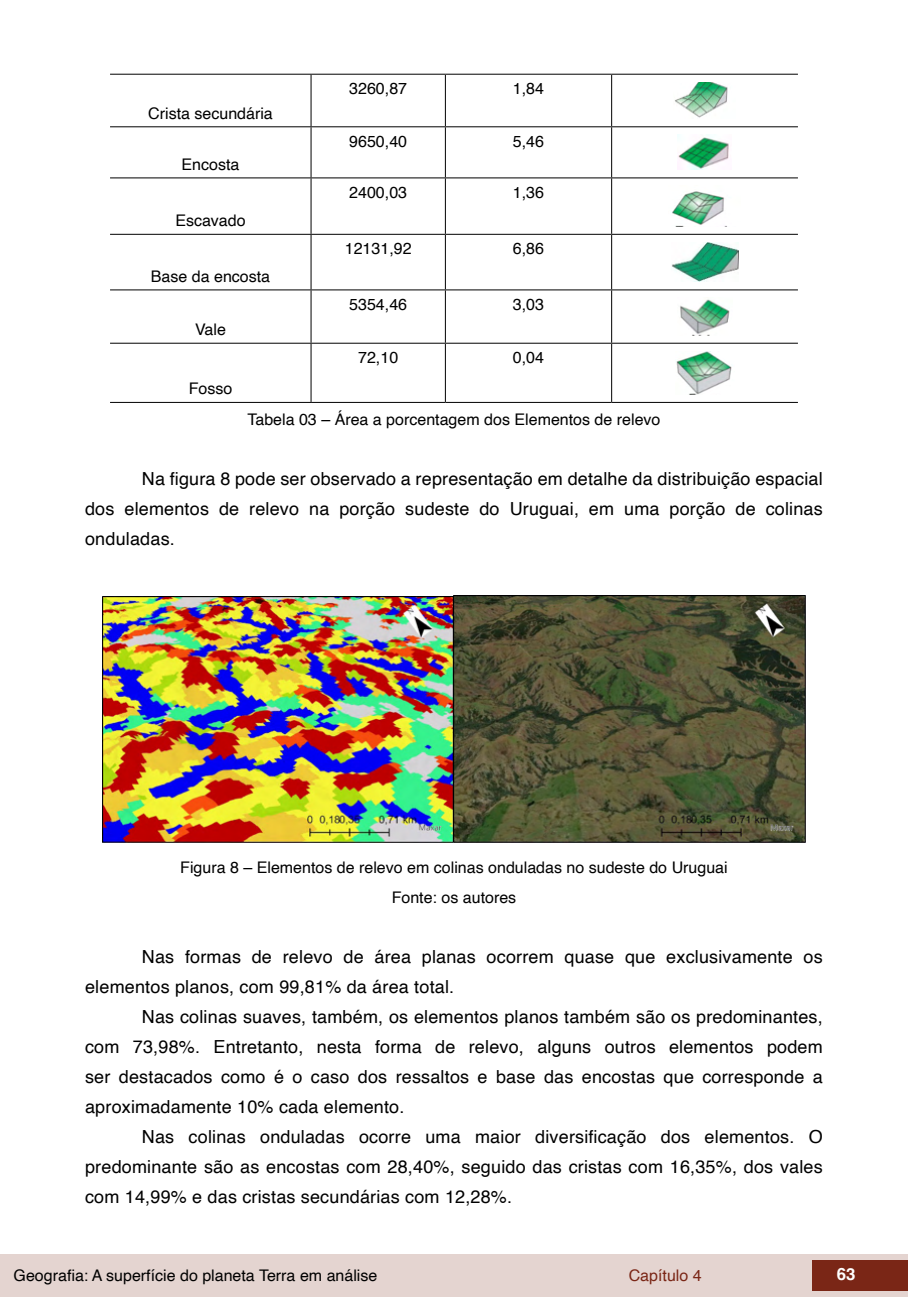
<style>
.page{position:relative;width:908px;height:1304px;background:#fff}
.page>*{position:absolute;margin:0;border:0;box-sizing:border-box;transform-origin:0 0}
.t1{font:18px/30px "Helvetica";letter-spacing:.01em;color:#000;text-align:justify}
.t2{font:700 16.8px "Helvetica";color:#fff}
.t3{font:16px/30.6px "Helvetica";color:#000;text-align:center}
.t4{font:16px "Helvetica";color:#7a2616}
</style>
<div class="page">
<div style="left:0;top:1254px;width:906px;height:43px;background:#e4d4d0"></div>
<div style="left:812px;top:1261px;width:95px;height:30px;background:#7a2616"></div>
<hr style="left:110px;top:74px;width:201px;height:1px;background:#000">
<hr style="left:311px;top:74px;width:134px;height:1px;background:#000">
<hr style="left:310px;top:75px;width:1px;height:51px;background:#000">
<hr style="left:445px;top:74px;width:166px;height:1px;background:#000">
<hr style="left:444px;top:75px;width:1px;height:51px;background:#000">
<hr style="left:611px;top:74px;width:186px;height:1px;background:#000">
<hr style="left:611px;top:75px;width:1px;height:51px;background:#000">
<hr style="left:110px;top:126px;width:201px;height:1px;background:#000">
<hr style="left:311px;top:126px;width:134px;height:1px;background:#000">
<hr style="left:310px;top:127px;width:1px;height:50px;background:#000">
<hr style="left:445px;top:126px;width:166px;height:1px;background:#000">
<hr style="left:444px;top:127px;width:1px;height:50px;background:#000">
<hr style="left:611px;top:126px;width:186px;height:1px;background:#000">
<hr style="left:611px;top:127px;width:1px;height:50px;background:#000">
<hr style="left:110px;top:177px;width:201px;height:1px;background:#000">
<hr style="left:311px;top:177px;width:134px;height:1px;background:#000">
<hr style="left:310px;top:178px;width:1px;height:56px;background:#000">
<hr style="left:445px;top:177px;width:166px;height:1px;background:#000">
<hr style="left:444px;top:178px;width:1px;height:56px;background:#000">
<hr style="left:611px;top:177px;width:186px;height:1px;background:#000">
<hr style="left:611px;top:178px;width:1px;height:56px;background:#000">
<hr style="left:110px;top:234px;width:201px;height:1px;background:#000">
<hr style="left:311px;top:234px;width:134px;height:1px;background:#000">
<hr style="left:310px;top:235px;width:1px;height:54px;background:#000">
<hr style="left:445px;top:234px;width:166px;height:1px;background:#000">
<hr style="left:444px;top:235px;width:1px;height:54px;background:#000">
<hr style="left:611px;top:234px;width:186px;height:1px;background:#000">
<hr style="left:611px;top:235px;width:1px;height:54px;background:#000">
<hr style="left:110px;top:289px;width:201px;height:1px;background:#000">
<hr style="left:311px;top:289px;width:134px;height:1px;background:#000">
<hr style="left:310px;top:290px;width:1px;height:53px;background:#000">
<hr style="left:445px;top:289px;width:166px;height:1px;background:#000">
<hr style="left:444px;top:290px;width:1px;height:53px;background:#000">
<hr style="left:611px;top:289px;width:186px;height:1px;background:#000">
<hr style="left:611px;top:290px;width:1px;height:53px;background:#000">
<hr style="left:110px;top:343px;width:201px;height:1px;background:#000">
<hr style="left:311px;top:343px;width:134px;height:1px;background:#000">
<hr style="left:310px;top:344px;width:1px;height:58px;background:#000">
<hr style="left:445px;top:343px;width:166px;height:1px;background:#000">
<hr style="left:444px;top:344px;width:1px;height:58px;background:#000">
<hr style="left:611px;top:343px;width:186px;height:1px;background:#000">
<hr style="left:611px;top:344px;width:1px;height:58px;background:#000">
<hr style="left:110px;top:402px;width:201px;height:1px;background:#000">
<hr style="left:311px;top:402px;width:134px;height:1px;background:#000">
<hr style="left:445px;top:402px;width:166px;height:1px;background:#000">
<hr style="left:611px;top:402px;width:186px;height:1px;background:#000">
<img style="left:674px;top:82px;width:54px;height:36px">
<img style="left:677px;top:135px;width:52px;height:35px">
<img style="left:672px;top:191px;width:55px;height:35px">
<img style="left:671px;top:242px;width:66px;height:40px">
<img style="left:680px;top:299px;width:50px;height:36px">
<img style="left:676px;top:351px;width:57px;height:43px">
<img style="left:102px;top:596px;width:703px;height:246px">
<p class="t3" style="left:148px;top:98px;width:126px">Crista secundária</p>
<p class="t3" style="left:181px;top:149px;width:59px">Encosta</p>
<p class="t3" style="left:175px;top:206px;width:72px">Escavado</p>
<p class="t3" style="left:151px;top:261px;width:121px">Base da encosta</p>
<p class="t3" style="left:195px;top:315px;width:32px">Vale</p>
<p class="t3" style="left:189px;top:374px;width:45px">Fosso</p>
<p class="t3" style="left:349px;top:74px;width:59px">3260,87</p>
<p class="t3" style="left:512px;top:74px;width:33px">1,84</p>
<p class="t3" style="left:349px;top:126px;width:59px">9650,40</p>
<p class="t3" style="left:512px;top:126px;width:33px">5,46</p>
<p class="t3" style="left:349px;top:177px;width:59px">2400,03</p>
<p class="t3" style="left:512px;top:177px;width:33px">1,36</p>
<p class="t3" style="left:344px;top:234px;width:68px">12131,92</p>
<p class="t3" style="left:512px;top:234px;width:33px">6,86</p>
<p class="t3" style="left:349px;top:289px;width:59px">5354,46</p>
<p class="t3" style="left:512px;top:289px;width:33px">3,03</p>
<p class="t3" style="left:358px;top:343px;width:42px">72,10</p>
<p class="t3" style="left:512px;top:343px;width:33px">0,04</p>
<p class="t3" style="left:247px;top:405px;width:414px">Tabela 03 – Área a porcentagem dos Elementos de relevo</p>
<p class="t1" style="left:85px;top:465px;width:738px;text-indent:57px">Na figura 8 pode ser observado a representação em detalhe da distribuição espacial dos elementos de relevo na porção sudeste do Uruguai, em uma porção de colinas onduladas.</p>
<p class="t3" style="left:180px;top:852px;width:548px">Figura 8 – Elementos de relevo em colinas onduladas no sudeste do Uruguai<br>Fonte: os autores</p>
<p class="t1" style="left:85px;top:943px;width:738px;text-indent:57px">Nas formas de relevo de área planas ocorrem quase que exclusivamente os elementos planos, com 99,81% da área total.</p>
<p class="t1" style="left:85px;top:1003px;width:738px;text-indent:57px">Nas colinas suaves, também, os elementos planos também são os predominantes, com 73,98%. Entretanto, nesta forma de relevo, alguns outros elementos podem ser destacados como é o caso dos ressaltos e base das encostas que corresponde a aproximadamente 10% cada elemento.</p>
<p class="t1" style="left:85px;top:1123px;width:738px;text-indent:57px">Nas colinas onduladas ocorre uma maior diversificação dos elementos. O predominante são as encostas com 28,40%, seguido das cristas com 16,35%, dos vales com 14,99% e das cristas secundárias com 12,28%.</p>
<p class="t3" style="left:14px;top:1260px;width:365px">Geografia: A superfície do planeta Terra em análise</p>
<p class="t4" style="left:628px;top:1263px;width:74px">Capítulo 4</p>
<p class="t2" style="left:836px;top:1264px;width:20px">63</p>
</div>
